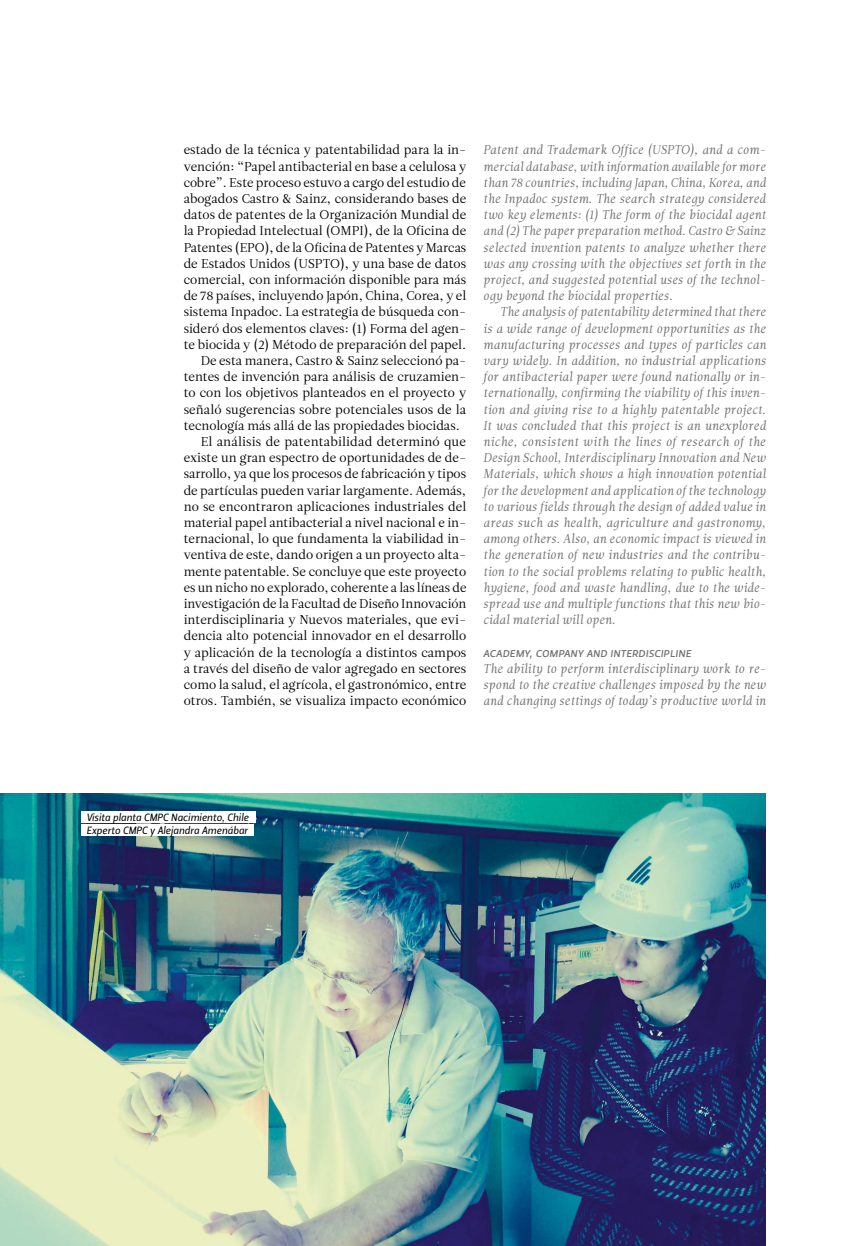
<style>
.page{position:relative;width:851px;height:1246px;background:#fff}
.page>*{position:absolute;margin:0;border:0;box-sizing:border-box;transform-origin:0 0}
.t1{font:12.75px "Leitura Roman 1";color:#000}
.t2{font:12.75px/16.2px "Leitura Italic 1";color:#706f6f;text-align:justify}
.t3{font:12.75px "Leitura Sans Italic 2";color:#706f6f}
.t4{font:10.5px/13.5px "Leitura Sans Italic 2";color:#000}
</style>
<div class="page">
<img style="left:0;top:793px;width:765px;height:453px">
<div style="left:81px;top:811px;width:174px;height:11px;background:#fff"></div>
<div style="left:81px;top:824px;width:173px;height:12px;background:#fff"></div>
<p class="t1" style="left:184px;top:143px;width:284px">estado de la técnica y patentabilidad para la in-</p>
<p class="t1" style="left:184px;top:159px;width:284px">vención: “Papel antibacterial en base a celulosa y</p>
<p class="t1" style="left:184px;top:175px;width:284px">cobre”. Este proceso estuvo a cargo del estudio de</p>
<p class="t1" style="left:184px;top:191px;width:284px">abogados Castro &amp; Sainz, considerando bases de</p>
<p class="t1" style="left:184px;top:207px;width:284px">datos de patentes de la Organización Mundial de</p>
<p class="t1" style="left:184px;top:224px;width:284px">la Propiedad Intelectual (OMPI), de la Oficina de</p>
<p class="t1" style="left:184px;top:240px;width:284px">Patentes (EPO), de la Oficina de Patentes y Marcas</p>
<p class="t1" style="left:184px;top:256px;width:284px">de Estados Unidos (USPTO), y una base de datos</p>
<p class="t1" style="left:184px;top:272px;width:284px">comercial, con información disponible para más</p>
<p class="t1" style="left:184px;top:288px;width:284px">de 78 países, incluyendo Japón, China, Corea, y el</p>
<p class="t1" style="left:184px;top:305px;width:284px">sistema Inpadoc. La estrategia de búsqueda con-</p>
<p class="t1" style="left:184px;top:321px;width:284px">sideró dos elementos claves: (1) Forma del agen-</p>
<p class="t1" style="left:184px;top:337px;width:284px">te biocida y (2) Método de preparación del papel.</p>
<p class="t1" style="left:201px;top:353px;width:267px">De esta manera, Castro &amp; Sainz seleccionó pa-</p>
<p class="t1" style="left:184px;top:369px;width:284px">tentes de invención para análisis de cruzamien-</p>
<p class="t1" style="left:184px;top:386px;width:284px">to con los objetivos planteados en el proyecto y</p>
<p class="t1" style="left:184px;top:402px;width:284px">señaló sugerencias sobre potenciales usos de la</p>
<p class="t1" style="left:184px;top:418px;width:278px">tecnología más allá de las propiedades biocidas.</p>
<p class="t1" style="left:201px;top:434px;width:267px">El análisis de patentabilidad determinó que</p>
<p class="t1" style="left:184px;top:450px;width:284px">existe un gran espectro de oportunidades de de-</p>
<p class="t1" style="left:184px;top:467px;width:284px">sarrollo, ya que los procesos de fabricación y tipos</p>
<p class="t1" style="left:184px;top:483px;width:284px">de partículas pueden variar largamente. Además,</p>
<p class="t1" style="left:184px;top:499px;width:284px">no se encontraron aplicaciones industriales del</p>
<p class="t1" style="left:184px;top:515px;width:284px">material papel antibacterial a nivel nacional e in-</p>
<p class="t1" style="left:184px;top:531px;width:284px">ternacional, lo que fundamenta la viabilidad in-</p>
<p class="t1" style="left:184px;top:548px;width:284px">ventiva de este, dando origen a un proyecto alta-</p>
<p class="t1" style="left:184px;top:564px;width:284px">mente patentable. Se concluye que este proyecto</p>
<p class="t1" style="left:184px;top:580px;width:284px">es un nicho no explorado, coherente a las líneas de</p>
<p class="t1" style="left:184px;top:596px;width:284px">investigación de la Facultad de Diseño Innovación</p>
<p class="t1" style="left:184px;top:612px;width:284px">interdisciplinaria y Nuevos materiales, que evi-</p>
<p class="t1" style="left:184px;top:629px;width:284px">dencia alto potencial innovador en el desarrollo</p>
<p class="t1" style="left:184px;top:645px;width:284px">y aplicación de la tecnología a distintos campos</p>
<p class="t1" style="left:184px;top:661px;width:284px">a través del diseño de valor agregado en sectores</p>
<p class="t1" style="left:184px;top:677px;width:284px">como la salud, el agrícola, el gastronómico, entre</p>
<p class="t1" style="left:184px;top:693px;width:284px">otros. También, se visualiza impacto económico</p>
<p class="t2" style="left:483px;top:142px;width:284px">Patent and Trademark Office (USPTO), and a com&shy;mercial database, with information available for more than 78 countries, including Japan, China, Korea, and the Inpadoc system. The search strategy considered two key elements: (1) The form of the biocidal agent and (2) The paper preparation method. Castro &amp; Sainz selected invention patents to analyze whether there was any crossing with the objectives set forth in the project, and suggested potential uses of the technol&shy;ogy beyond the biocidal properties.</p>
<p class="t2" style="left:483px;top:304px;width:284px;text-indent:17px">The analysis of patentability determined that there is a wide range of development opportunities as the manufacturing processes and types of particles can vary widely. In addition, no industrial applications for antibacterial paper were found nationally or in&shy;ternationally, confirming the viability of this inven&shy;tion and giving rise to a highly patentable project.<br>It was concluded that this project is an unexplored niche, consistent with the lines of research of the Design School, Interdisciplinary Innovation and New Materials, which shows a high innovation potential for the development and application of the technology to various fields through the design of added value in areas such as health, agriculture and gastronomy, among others. Also, an economic impact is viewed in the generation of new industries and the contribu&shy;tion to the social problems relating to public health, hygiene, food and waste handling, due to the wide&shy;spread use and multiple functions that this new bio&shy;cidal material will open.</p>
<p class="t3" style="left:483px;top:645px;width:209px">academy, company and interdiscipline</p>
<p class="t2" style="left:483px;top:660px;width:284px">The ability to perform interdisciplinary work to re&shy;spond to the creative challenges imposed by the new and changing settings of today’s productive world in</p>
<p class="t4" style="left:86px;top:810px;width:163px">Visita planta CMPC Nacimiento, Chile<br>Experto CMPC y Alejandra Amenábar</p>
</div>
